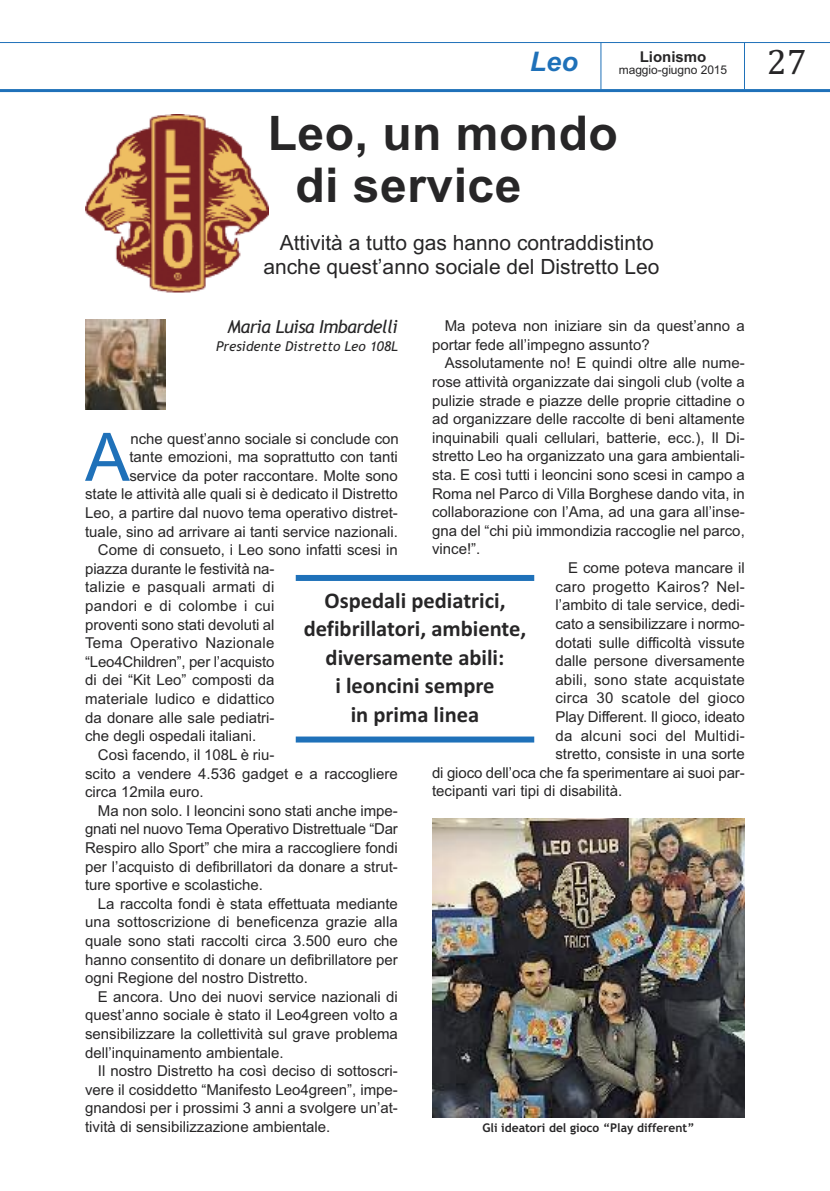
<style>
.page{position:relative;width:830px;height:1191px;background:#fff}
.page>*{position:absolute;margin:0;border:0;box-sizing:border-box;transform-origin:0 0}
.t1{font:66.9px "Arial";color:#1f71b9}
.t2{font:700 48px/52.5px "Arial";letter-spacing:.01em;color:#272627}
.t3{font:36px "Cambria";color:#272627}
.t4{font:italic 700 27px "Arial";color:#1f71b9}
.t5{font:700 22.5px/28.5px "Calibri";color:#272627;text-align:center}
.t6{font:21px/24px "Arial";color:#272627;text-align:center}
.t7{font:italic 18px "Trebuchet MS";letter-spacing:-.03em;color:#272627}
.t8{font:15px/18.6px "Arial";color:#272627}
.t9{font:15px "Arial";letter-spacing:.02em;color:#272627}
.t10{font:700 15px "Arial";color:#272627}
.t11{font:italic 13.5px "Trebuchet MS";color:#272627}
.t12{font:700 12px "Trebuchet MS";color:#272627}
.t13{font:12px "Arial";letter-spacing:-.005em;color:#272627}
</style>
<div class="page">
<hr style="left:600px;top:43px;width:1px;height:46px;background:#1f71b9">
<hr style="left:743px;top:43px;width:1px;height:46px;background:#1f71b9">
<hr style="left:0;top:89px;width:829px;height:3px;background:#1f71b9">
<hr style="left:0;top:42px;width:829px;height:1px;background:#1f71b9">
<img style="left:85px;top:115px;width:183px;height:178px">
<img style="left:85px;top:319px;width:80px;height:91px">
<div style="left:295px;top:575px;width:239px;height:6px;background:#1f71b9"></div>
<div style="left:295px;top:736px;width:239px;height:6px;background:#1f71b9"></div>
<img style="left:432px;top:818px;width:312px;height:299px">
<h3 class="t4" style="left:529px;top:46px;width:50px">Leo</h3>
<h3 class="t3" style="left:766px;top:40px;width:41px">27</h3>
<p class="t10" style="left:639px;top:48px;width:68px">Lionismo</p>
<p class="t13" style="left:618px;top:63px;width:110px">maggio-giugno 2015</p>
<h2 class="t2" style="left:295px;top:107px;width:324px;text-indent:-28px">Leo, un mondo di service</h2>
<h3 class="t6" style="left:263px;top:231px;width:397px">Attività a tutto gas hanno contraddistinto anche quest’anno sociale del Distretto Leo</h3>
<p class="t7" style="left:227px;top:316px;width:172px">Maria Luisa Imbardelli</p>
<p class="t11" style="left:216px;top:338px;width:183px">Presidente Distretto Leo 108L</p>
<p class="t8" style="left:432px;top:317px;width:314px;text-indent:13px">Ma poteva non iniziare sin da quest’anno a portar fede all’impegno assunto?</p>
<p class="t8" style="left:444px;top:354px;width:301px">Assolutamente no! E quindi oltre alle nume-</p>
<p class="t8" style="left:432px;top:372px;width:314px">rose attività organizzate dai singoli club (volte a</p>
<p class="t8" style="left:432px;top:391px;width:314px">pulizie strade e piazze delle proprie cittadine o</p>
<p class="t8" style="left:432px;top:410px;width:314px">ad organizzare delle raccolte di beni altamente</p>
<p class="t8" style="left:432px;top:428px;width:314px">inquinabili quali cellulari, batterie, ecc.), Il Di-</p>
<p class="t8" style="left:432px;top:447px;width:314px">stretto Leo ha organizzato una gara ambientali-</p>
<p class="t8" style="left:432px;top:465px;width:314px">sta. E così tutti i leoncini sono scesi in campo a</p>
<p class="t8" style="left:432px;top:484px;width:314px">Roma nel Parco di Villa Borghese dando vita, in</p>
<p class="t8" style="left:432px;top:503px;width:314px">collaborazione con l’Ama, ad una gara all’inse-</p>
<p class="t8" style="left:432px;top:521px;width:314px">gna del “chi più immondizia raccoglie nel parco,</p>
<p class="t8" style="left:432px;top:540px;width:50px">vince!”.</p>
<p class="t8" style="left:568px;top:558px;width:178px">E come poteva mancare il</p>
<p class="t9" style="left:555px;top:578px;width:191px">caro progetto Kairos? Nel-</p>
<p class="t8" style="left:555px;top:596px;width:191px">l’ambito di tale service, dedi-</p>
<p class="t8" style="left:555px;top:614px;width:191px">cato a sensibilizzare i normo-</p>
<p class="t8" style="left:555px;top:633px;width:191px">dotati sulle difficoltà vissute</p>
<p class="t8" style="left:555px;top:651px;width:191px">dalle persone diversamente</p>
<p class="t8" style="left:555px;top:670px;width:191px">abili, sono state acquistate</p>
<p class="t9" style="left:555px;top:689px;width:191px">circa 30 scatole del gioco</p>
<p class="t8" style="left:555px;top:707px;width:191px">Play Different. Il gioco, ideato</p>
<p class="t9" style="left:555px;top:726px;width:191px">da alcuni soci del Multidi-</p>
<p class="t8" style="left:555px;top:744px;width:191px">stretto, consiste in una sorte</p>
<p class="t8" style="left:432px;top:763px;width:314px">di gioco dell’oca che fa sperimentare ai suoi par-</p>
<p class="t8" style="left:432px;top:782px;width:192px">tecipanti vari tipi di disabilità.</p>
<h1 class="t1" style="left:85px;top:418px;width:46px">A</h1>
<p class="t8" style="left:130px;top:429px;width:270px">nche quest’anno sociale si conclude con</p>
<p class="t8" style="left:129px;top:448px;width:270px">tante emozioni, ma soprattutto con tanti</p>
<p class="t8" style="left:129px;top:466px;width:270px">service da poter raccontare. Molte sono</p>
<p class="t8" style="left:85px;top:485px;width:314px">state le attività alle quali si è dedicato il Distretto</p>
<p class="t8" style="left:85px;top:503px;width:314px">Leo, a partire dal nuovo tema operativo distret-</p>
<p class="t8" style="left:85px;top:522px;width:314px">tuale, sino ad arrivare ai tanti service nazionali.</p>
<p class="t8" style="left:98px;top:541px;width:301px">Come di consueto, i Leo sono infatti scesi in</p>
<p class="t8" style="left:85px;top:559px;width:191px">piazza durante le festività na-</p>
<p class="t9" style="left:85px;top:578px;width:191px">talizie e pasquali armati di</p>
<p class="t9" style="left:85px;top:597px;width:191px">pandori e di colombe i cui</p>
<p class="t8" style="left:85px;top:615px;width:191px">proventi sono stati devoluti al</p>
<p class="t9" style="left:85px;top:634px;width:191px">Tema Operativo Nazionale</p>
<p class="t8" style="left:85px;top:652px;width:191px">“Leo4Children”, per l’acquisto</p>
<p class="t8" style="left:85px;top:671px;width:191px">di dei “Kit Leo” composti da</p>
<p class="t8" style="left:85px;top:689px;width:191px">materiale ludico e didattico</p>
<p class="t8" style="left:85px;top:708px;width:191px">da donare alle sale pediatri-</p>
<p class="t8" style="left:85px;top:727px;width:172px">che degli ospedali italiani.</p>
<p class="t8" style="left:98px;top:745px;width:178px">Così facendo, il 108L è riu-</p>
<p class="t8" style="left:85px;top:764px;width:314px">scito a vendere 4.536 gadget e a raccogliere</p>
<p class="t8" style="left:85px;top:782px;width:120px">circa 12mila euro.</p>
<p class="t8" style="left:98px;top:801px;width:301px">Ma non solo. I leoncini sono stati anche impe-</p>
<p class="t8" style="left:85px;top:820px;width:314px">gnati nel nuovo Tema Operativo Distrettuale “Dar</p>
<p class="t8" style="left:85px;top:838px;width:314px">Respiro allo Sport” che mira a raccogliere fondi</p>
<p class="t8" style="left:85px;top:857px;width:314px">per l’acquisto di defibrillatori da donare a strut-</p>
<p class="t8" style="left:85px;top:875px;width:179px">ture sportive e scolastiche.</p>
<p class="t8" style="left:98px;top:894px;width:301px">La raccolta fondi è stata effettuata mediante</p>
<p class="t8" style="left:85px;top:913px;width:314px">una sottoscrizione di beneficenza grazie alla</p>
<p class="t8" style="left:85px;top:931px;width:314px">quale sono stati raccolti circa 3.500 euro che</p>
<p class="t8" style="left:85px;top:950px;width:314px">hanno consentito di donare un defibrillatore per</p>
<p class="t8" style="left:85px;top:968px;width:224px">ogni Regione del nostro Distretto.</p>
<p class="t8" style="left:98px;top:987px;width:301px">E ancora. Uno dei nuovi service nazionali di</p>
<p class="t8" style="left:85px;top:1006px;width:314px">quest’anno sociale è stato il Leo4green volto a</p>
<p class="t8" style="left:85px;top:1024px;width:314px">sensibilizzare la collettività sul grave problema</p>
<p class="t8" style="left:85px;top:1043px;width:200px">dell’inquinamento ambientale.</p>
<p class="t8" style="left:98px;top:1061px;width:301px">Il nostro Distretto ha così deciso di sottoscri-</p>
<p class="t8" style="left:85px;top:1080px;width:314px">vere il cosiddetto “Manifesto Leo4green”, impe-</p>
<p class="t8" style="left:85px;top:1099px;width:314px">gnandosi per i prossimi 3 anni a svolgere un’at-</p>
<p class="t8" style="left:85px;top:1117px;width:247px">tività di sensibilizzazione ambientale.</p>
<h3 class="t5" style="left:303px;top:586px;width:224px">Ospedali pediatrici, defibrillatori, ambiente, diversamente abili:<br>i leoncini sempre<br>in prima linea</h3>
<p class="t12" style="left:482px;top:1120px;width:213px">Gli ideatori del gioco “Play different”</p>
</div>
